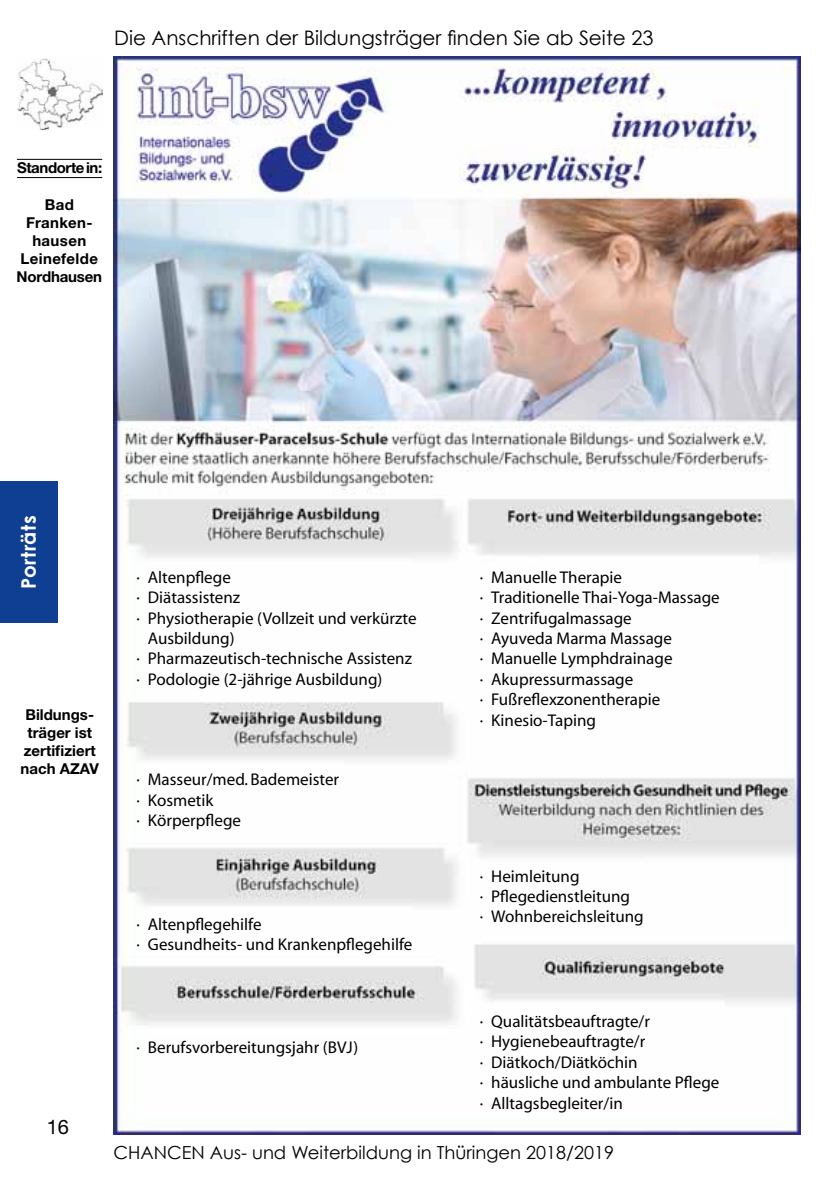
<style>
.page{position:relative;width:840px;height:1191px;background:#fff}
.page>*{position:absolute;margin:0;border:0;box-sizing:border-box;transform-origin:0 0}
.t1{font:20px "Century Gothic";color:#000}
.t2{font:700 20px "Century Gothic";letter-spacing:.025em;color:#fff}
.t3{font:20px "Helvetica Neue";color:#000}
.t4{font:18px "Century Gothic";color:#000}
.t5{font:17px/20.4px "Myriad";color:#000}
.t6{font:700 15px/18px "Helvetica Neue";color:#000;text-align:center}
.t7{font:700 15px/18px "Helvetica Neue";letter-spacing:.025em;color:#000;text-align:center}
.t8{font:700 15px "Helvetica Neue";letter-spacing:-.025em;color:#000}
</style>
<div class="page">
<img style="left:17px;top:58px;width:85px;height:72px">
<div style="left:0;top:481px;width:57px;height:142px;background:#0f3f93"></div>
<hr style="left:17px;top:159px;width:85px;height:1px;background:#000">
<hr style="left:17px;top:177px;width:85px;height:1px;background:#000">
<img style="left:113px;top:57px;width:686px;height:1077px">
<p class="t1" style="left:114px;top:26px;width:540px">Die Anschriften der Bildungsträger finden Sie ab Seite 23</p>
<p class="t8" style="left:17px;top:159px;width:87px">Standorte in:</p>
<p class="t7" style="left:17px;top:195px;width:87px">Bad<br>Franken&shy;hausen<br>Leinefelde<br>Nordhausen</p>
<p class="t2" style="left:16px;top:589px;width:75px;rotate:-90deg">Porträts</p>
<p class="t6" style="left:21px;top:705px;width:80px">Bildungs&shy;träger ist zertifiziert nach AZAV</p>
<p class="t5" style="left:136px;top:567px;width:96px">· Altenpflege</p>
<p class="t5" style="left:136px;top:588px;width:105px">· Diätassistenz</p>
<p class="t5" style="left:136px;top:608px;width:281px">· Physiotherapie (Vollzeit und verkürzte</p>
<p class="t5" style="left:148px;top:629px;width:88px">Ausbildung)</p>
<p class="t5" style="left:136px;top:649px;width:277px">· Pharmazeutisch-technische Assistenz</p>
<p class="t5" style="left:136px;top:669px;width:247px">· Podologie (2-jährige Ausbildung)</p>
<p class="t5" style="left:136px;top:770px;width:204px">· Masseur/med. Bademeister · Kosmetik<br>· Körperpflege</p>
<p class="t5" style="left:136px;top:914px;width:277px">· Altenpflegehilfe<br>· Gesundheits- und Krankenpflegehilfe</p>
<p class="t5" style="left:479px;top:567px;width:241px">· Manuelle Therapie<br>· Traditionelle Thai-Yoga-Massage · Zentrifugalmassage<br>· Ayuveda Marma Massage<br>· Manuelle Lymphdrainage<br>· Akupressurmassage<br>· Fußreflexzonentherapie<br>· Kinesio-Taping</p>
<p class="t5" style="left:479px;top:866px;width:165px">· Heimleitung<br>· Pflegedienstleitung<br>· Wohnbereichsleitung</p>
<p class="t3" style="left:47px;top:1115px;width:24px">16</p>
<p class="t5" style="left:136px;top:1037px;width:223px">· Berufsvorbereitungsjahr (BVJ)</p>
<p class="t5" style="left:479px;top:1011px;width:241px">· Qualitätsbeauftragte/r<br>· Hygienebeauftragte/r<br>· Diätkoch/Diätköchin<br>· häusliche und ambulante Pflege · Alltagsbegleiter/in</p>
<p class="t4" style="left:113px;top:1141px;width:501px">CHANCEN Aus- und Weiterbildung in Thüringen 2018/2019</p>
</div>
